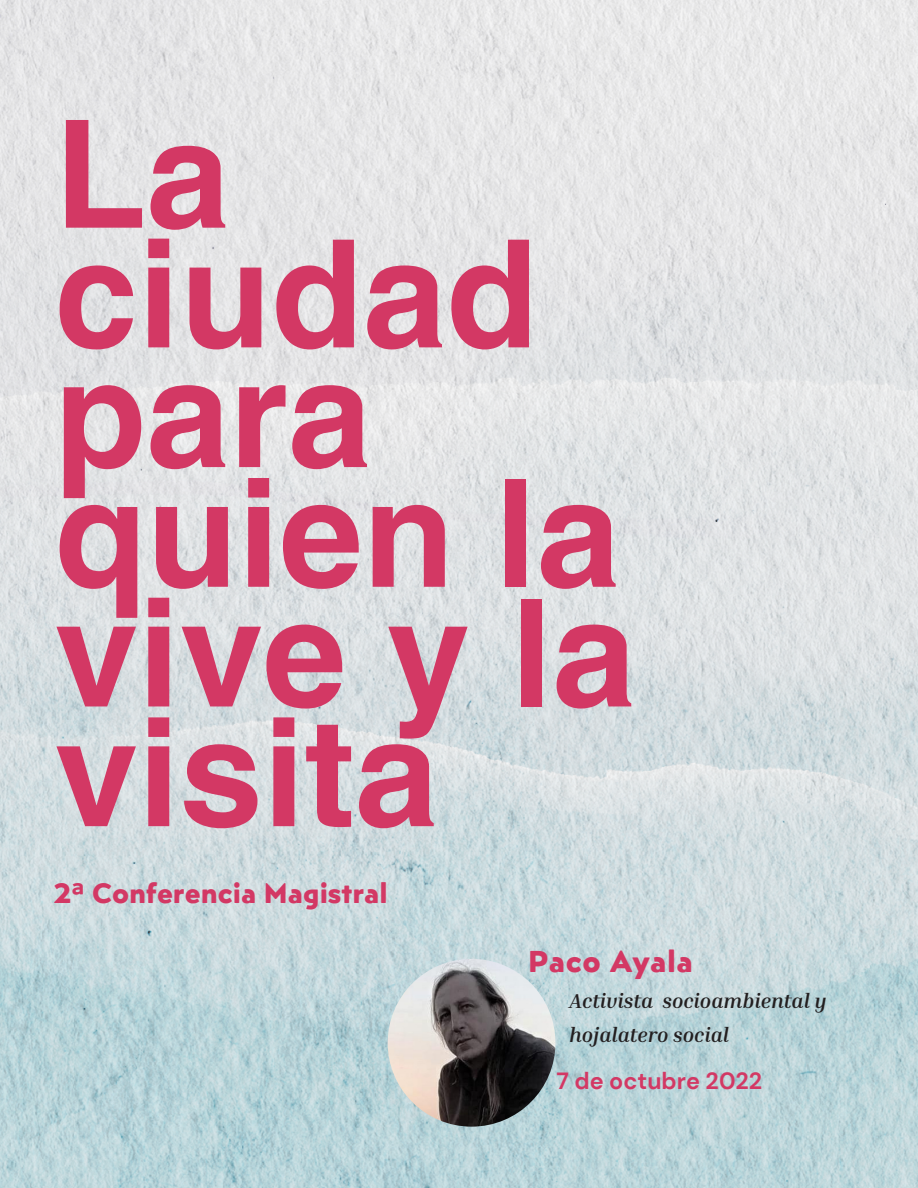
<style>
.page{position:relative;width:918px;height:1188px;background:#fff}
.page>*{position:absolute;margin:0;border:0;box-sizing:border-box;transform-origin:0 0}
.t1{font:700 150px/119.7px "Helvetica LT Thai";color:#d33864}
.t2{font:700 30px "Posterama Text";letter-spacing:.015em;color:#d33864}
.t3{font:700 27.75px "Posterama Text";color:#d33864}
.t4{font:700 23.4px "DM Sans";color:#d33864}
.t5{font:italic 700 20.55px/34.7px "Inria Serif";color:#231f20}
</style>
<div class="page">
<img style="left:0;top:0;width:918px;height:1188px">
<img style="left:388px;top:959px;width:167px;height:168px;border-radius:84px">
<p class="t1" style="left:55px;top:116px;width:583px">La ciudad para quien la vive y la visita</p>
<p class="t3" style="left:54px;top:874px;width:336px">2ª Conferencia Magistral</p>
<p class="t2" style="left:528px;top:941px;width:166px">Paco Ayala</p>
<p class="t5" style="left:569px;top:983px;width:259px">Activista socioambiental y hojalatero social</p>
<p class="t4" style="left:556px;top:1066px;width:207px">7 de octubre 2022</p>
</div>
